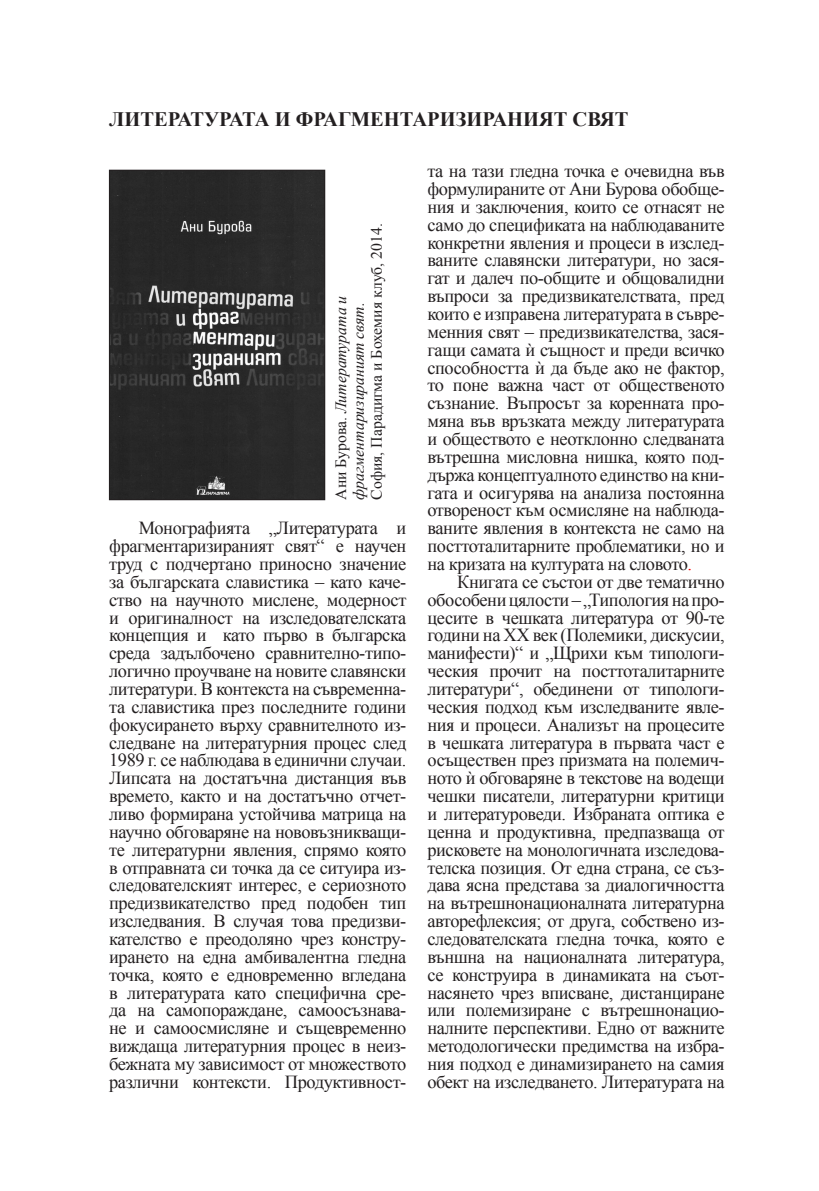
<style>
.page{position:relative;width:819px;height:1191px;background:#fff}
.page>*{position:absolute;margin:0;border:0;box-sizing:border-box;transform-origin:0 0}
.zaglavie{font:700 20.47px "Times New Roman";color:#231f20}
.Knizhoven_pregled{font:18.38px/17.8px "Times New Roman";letter-spacing:-.02em;color:#231f20;text-align:justify}
.Knizhoven_pregled-2{font:italic 15.75px "Times New Roman";color:#231f20}
.Knizhoven_pregled-3{font:15.75px "Times New Roman";color:#231f20}
.s1{font-style:normal}
.s2{color:#f00}
</style>
<div class="page">
<img style="left:111px;top:172px;width:212px;height:326px">
<div style="left:109px;top:170px;width:216px;height:330px;border:1px solid #231f20"></div>
<p class="zaglavie" style="left:109px;top:104px;width:520px">ЛИТЕРАТУРАТА И ФРАГМЕНТАРИЗИРАНИЯТ СВЯТ</p>
<p class="Knizhoven_pregled-3" style="left:366px;top:500px;width:278px;rotate:-90deg">София, Парадигма и Бохемия клуб, 2014.</p>
<p class="Knizhoven_pregled-2" style="left:330px;top:500px;width:205px;rotate:-90deg"><span class="s1">Ани Бурова.</span> Литературата и</p>
<p class="Knizhoven_pregled-2" style="left:348px;top:500px;width:199px;rotate:-90deg">фрагментаризираният свят.</p>
<p class="Knizhoven_pregled" style="left:109px;top:519px;width:299px;text-indent:30px">Монографията „Литературата и фрагментаризираният свят“ е научен труд с подчертано приносно значение за българската славистика – като каче&shy;ство на научното мислене, модерност и оригиналност на изследователската концепция и като първо в българска среда задълбочено сравнително-типо&shy;логично проучване на новите славянски литератури. В контекста на съвременна&shy;та славистика през последните години фокусирането върху сравнителното из&shy;следване на литературния процес след 1989 г. се наблюдава в единични случаи.<br>Липсата на достатъчна дистанция във времето, както и на достатъчно отчет&shy;ливо формирана устойчива матрица на научно обговаряне на нововъзникващи&shy;те литературни явления, спрямо която в отправната си точка да се ситуира из&shy;следователският интерес, е сериозното предизвикателство пред подобен тип изследвания. В случая това предизви&shy;кателство е преодоляно чрез констру&shy;ирането на една амбивалентна гледна точка, която е едновременно вгледана в литературата като специфична сре&shy;да на самопораждане, самоосъзнава&shy;не и самоосмисляне и същевременно виждаща литературния процес в неиз&shy;бежната му зависимост от множеството различни контексти. Продуктивност-</p>
<p class="Knizhoven_pregled" style="left:427px;top:162px;width:299px">та на тази гледна точка е очевидна във формулираните от Ани Бурова обобще&shy;ния и заключения, които се отнасят не само до спецификата на наблюдаваните конкретни явления и процеси в изслед&shy;ваните славянски литератури, но зася&shy;гат и далеч по-общите и общовалидни въпроси за предизвикателствата, пред които е изправена литературата в съвре&shy;менния свят – предизвикателства, зася&shy;гащи самата ѝ същност и преди всичко способността ѝ да бъде ако не фактор, то поне важна част от общественото съзнание. Въпросът за коренната про&shy;мяна във връзката между литературата и обществото е неотклонно следваната вътрешна мисловна нишка, която под&shy;държа концептуалното единство на кни&shy;гата и осигурява на анализа постоянна отвореност към осмисляне на наблюда&shy;ваните явления в контекста не само на посттоталитарните проблематики, но и на кризата на културата на словото<span class="s2">.</span></p>
<p class="Knizhoven_pregled" style="left:427px;top:572px;width:299px;text-indent:30px">Книгата се състои от две тематично обособени цялости – „Типология на про&shy;цесите в чешката литература от 90-те години на XX век (Полемики, дискусии, манифести)“ и „Щрихи към типологи&shy;ческия прочит на посттоталитарните литератури“, обединени от типологи&shy;ческия подход към изследваните явле&shy;ния и процеси. Анализът на процесите в чешката литература в първата част е осъществен през призмата на полемич&shy;ното ѝ обговаряне в текстове на водещи чешки писатели, литературни критици и литературоведи. Избраната оптика е ценна и продуктивна, предпазваща от рисковете на монологичната изследова&shy;телска позиция. От една страна, се съз&shy;дава ясна представа за диалогичността на вътрешнонационалната литературна авторефлексия; от друга, собствено из&shy;следователската гледна точка, която е външна на националната литература, се конструира в динамиката на съот&shy;насянето чрез вписване, дистанциране или полемизиране с вътрешнонацио&shy;налните перспективи. Едно от важните методологически предимства на избра&shy;ния подход е динамизирането на самия обект на изследването. Литературата на</p>
</div>
